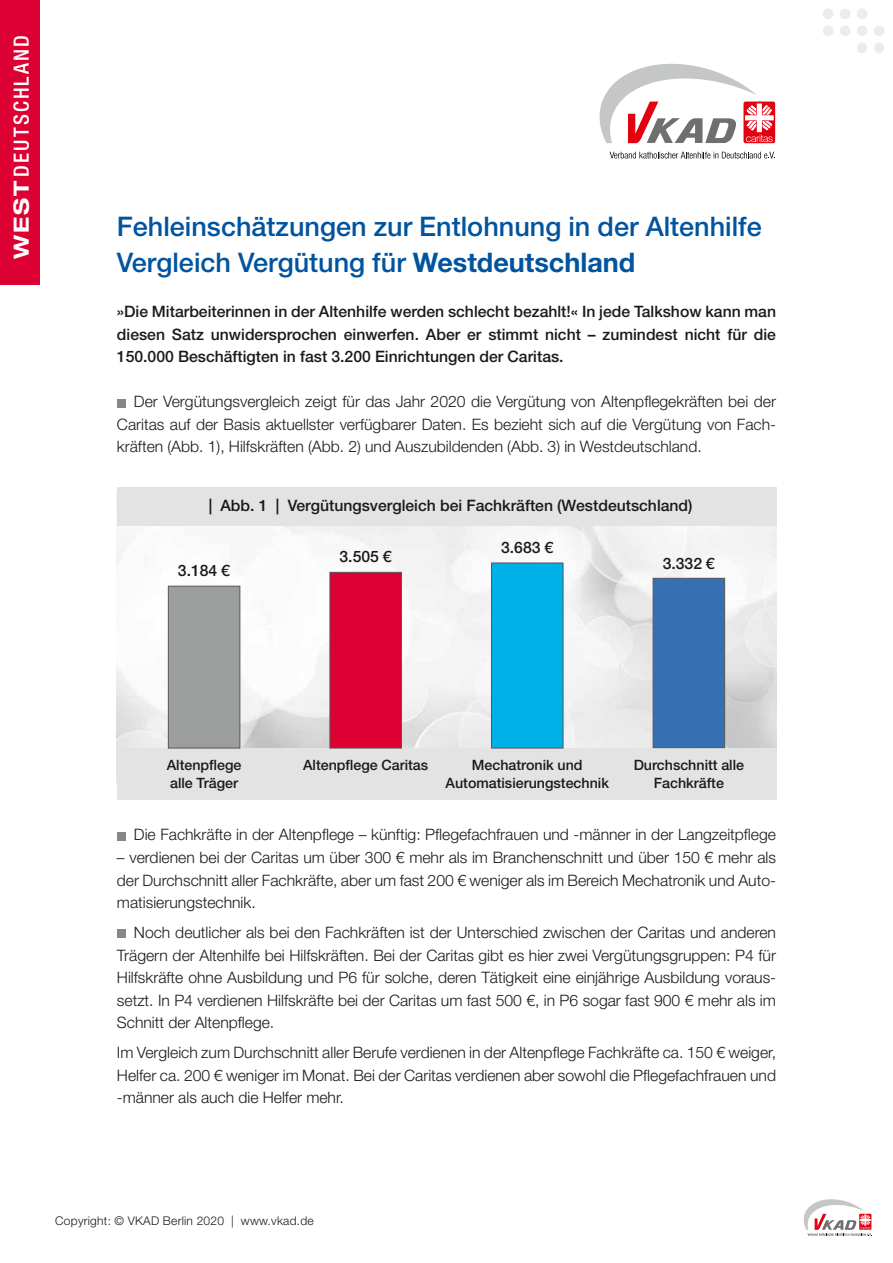
<style>
.page{position:relative;width:893px;height:1263px;background:#fff}
.page>*{position:absolute;margin:0;border:0;box-sizing:border-box;transform-origin:0 0}
.t1{font:500 27px/36px "Helvetica Neue LT Std";color:#00549f}
.t2{font:500 condensed 21px "Helvetica Neue LT Std";letter-spacing:.1em;color:#fff}
.t3{font:300 15.75px/22.5px "Helvetica Neue LT Std";color:#1a1a18;text-align:justify}
.t4{font:500 15.75px/22.5px "Helvetica Neue LT Std";color:#1a1a18;text-align:justify}
.t5{font:500 14.25px/18px "Helvetica Neue LT Std";color:#1a1a18;text-align:center}
.t6{font:300 12px "Helvetica Neue LT Std";letter-spacing:.02em;color:#1a1a18}
.s1{font-weight:700;font-stretch:expanded}
.s2{font-weight:700}
</style>
<div class="page">
<div style="left:840px;top:9px;width:10px;height:10px;background:#ececed;border-radius:50%"></div>
<div style="left:823px;top:9px;width:10px;height:10px;background:#ececed;border-radius:50%"></div>
<div style="left:840px;top:26px;width:10px;height:10px;background:#ececed;border-radius:50%"></div>
<div style="left:823px;top:26px;width:10px;height:10px;background:#ececed;border-radius:50%"></div>
<div style="left:857px;top:9px;width:10px;height:10px;background:#ececed;border-radius:50%"></div>
<div style="left:857px;top:26px;width:10px;height:10px;background:#ececed;border-radius:50%"></div>
<div style="left:857px;top:43px;width:10px;height:10px;background:#ececed;border-radius:50%"></div>
<div style="left:874px;top:26px;width:10px;height:10px;background:#ececed;border-radius:50%"></div>
<div style="left:874px;top:43px;width:10px;height:10px;background:#ececed;border-radius:50%"></div>
<svg style="left:804px;top:1199px;width:68px;height:37px"></svg>
<div style="left:0;top:0;width:40px;height:285px;background:#dc0033"></div>
<div style="left:117px;top:399px;width:8px;height:8px;background:#878786"></div>
<div style="left:117px;top:832px;width:8px;height:8px;background:#878786"></div>
<div style="left:117px;top:929px;width:8px;height:9px;background:#878786"></div>
<div style="left:743px;top:102px;width:32px;height:41px;background:#e3000f;border-radius:2px"></div>
<svg style="left:610px;top:152px;width:165px;height:7px"></svg>
<svg style="left:600px;top:64px;width:174px;height:79px"></svg>
<img style="left:117px;top:525px;width:659px;height:223px">
<div style="left:117px;top:748px;width:659px;height:51px;background:#e3e3e3"></div>
<div style="left:168px;top:586px;width:72px;height:162px;background:#9c9d9d;border:1px solid #565656"></div>
<div style="left:330px;top:572px;width:72px;height:176px;background:#dc0033;border:1px solid #565656"></div>
<div style="left:491px;top:563px;width:72px;height:185px;background:#00b0e8;border:1px solid #565656"></div>
<div style="left:117px;top:487px;width:659px;height:38px;background:#e3e3e3"></div>
<div style="left:653px;top:578px;width:72px;height:170px;background:#366fb2;border:1px solid #565656"></div>
<h2 class="t2" style="left:9px;top:259px;width:226px;rotate:-90deg"><span class="s1">WEST</span>DEUTSCHLAND</h2>
<h1 class="t1" style="left:117px;top:208px;width:646px">Fehleinschätzungen zur Entlohnung in der Altenhilfe<br>Vergleich Vergütung für <span class="s2">Westdeutschland</span></h1>
<p class="t4" style="left:117px;top:300px;width:661px">»Die Mitarbeiterinnen in der Altenhilfe werden schlecht bezahlt!« In jede Talkshow kann man diesen Satz unwidersprochen einwerfen. Aber er stimmt nicht – zumindest nicht für die 150.000 Beschäftigten in fast 3.200 Einrichtungen der Caritas.</p>
<p class="t3" style="left:117px;top:390px;width:661px;text-indent:17px">Der Vergütungsvergleich zeigt für das Jahr 2020 die Vergütung von Altenpflegekräften bei der Caritas auf der Basis aktuellster verfügbarer Daten. Es bezieht sich auf die Vergütung von Fach&shy;kräften (Abb. 1), Hilfskräften (Abb. 2) und Auszubildenden (Abb. 3) in Westdeutschland.</p>
<p class="t4" style="left:209px;top:494px;width:485px">| Abb. 1 | Vergütungsvergleich bei Fachkräften (Westdeutschland)</p>
<p class="t4" style="left:178px;top:559px;width:54px">3.184 €</p>
<p class="t4" style="left:340px;top:545px;width:54px">3.505 €</p>
<p class="t4" style="left:501px;top:536px;width:54px">3.683 €</p>
<p class="t4" style="left:663px;top:552px;width:54px">3.332 €</p>
<p class="t5" style="left:167px;top:756px;width:76px;text-align:left">Altenpflege alle Träger</p>
<p class="t5" style="left:303px;top:756px;width:127px">Altenpflege Caritas</p>
<p class="t5" style="left:446px;top:756px;width:165px">Mechatronik und<br>Automatisierungstechnik</p>
<p class="t5" style="left:634px;top:756px;width:112px">Durchschnitt alle<br>Fachkräfte</p>
<p class="t3" style="left:134px;top:823px;width:644px">Die Fachkräfte in der Altenpflege – künftig: Pflegefachfrauen und -männer in der Langzeitpflege</p>
<p class="t3" style="left:117px;top:846px;width:661px">– verdienen bei der Caritas um über 300 € mehr als im Branchenschnitt und über 150 € mehr als der Durchschnitt aller Fachkräfte, aber um fast 200 € weniger als im Bereich Mechatronik und Auto&shy;matisierungstechnik.</p>
<p class="t3" style="left:117px;top:921px;width:661px;text-indent:17px">Noch deutlicher als bei den Fachkräften ist der Unterschied zwischen der Caritas und anderen Trägern der Altenhilfe bei Hilfskräften. Bei der Caritas gibt es hier zwei Vergütungsgruppen: P4 für Hilfskräfte ohne Ausbildung und P6 für solche, deren Tätigkeit eine einjährige Ausbildung voraus&shy;setzt. In P4 verdienen Hilfskräfte bei der Caritas um fast 500 €, in P6 sogar fast 900 € mehr als im Schnitt der Altenpflege.</p>
<p class="t3" style="left:117px;top:1041px;width:661px">Im Vergleich zum Durchschnitt aller Berufe verdienen in der Altenpflege Fachkräfte ca. 150 € weiger, Helfer ca. 200 € weniger im Monat. Bei der Caritas verdienen aber sowohl die Pflegefachfrauen und -männer als auch die Helfer mehr.</p>
<p class="t6" style="left:55px;top:1213px;width:260px">Copyright: © VKAD Berlin 2020 | www.vkad.de</p>
</div>
